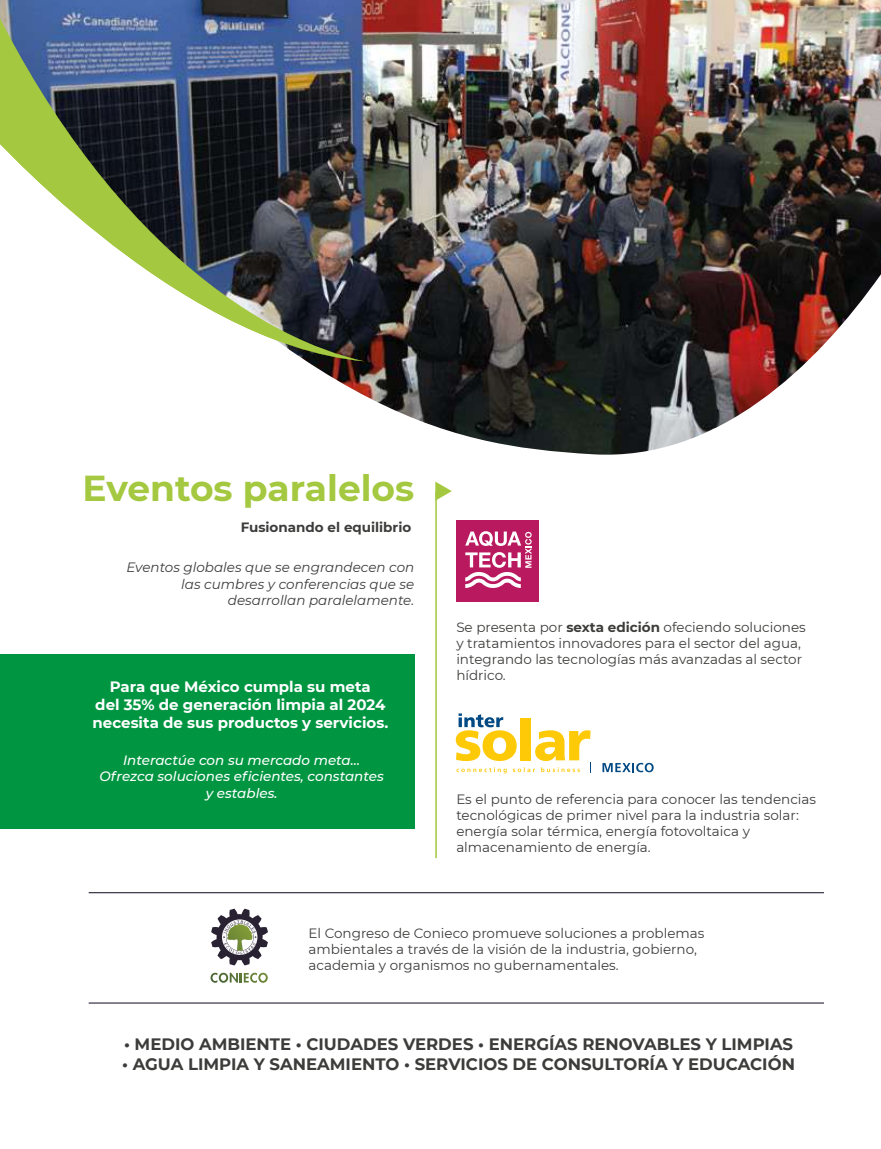
<style>
.page{position:relative;width:881px;height:1149px;background:#fff}
.page>*{position:absolute;margin:0;border:0;box-sizing:border-box;transform-origin:0 0}
.t1{font:700 36px "Montserrat";color:#a4c83f}
.t2{font:700 16.5px "Montserrat";color:#3c3c3b}
.t3{font:700 15px/18px "Montserrat";color:#fff;text-align:center}
.t4{font:13.5px/16.2px "Montserrat";color:#3c3c3b}
.t5{font:italic 13.5px/16.2px "Montserrat";color:#3c3c3b;text-align:right}
.t6{font:italic 500 13.5px/16.2px "Montserrat";color:#fff;text-align:center}
.t7{font:700 13.5px "Montserrat";color:#3c3c3b}
.s1{font-weight:700}
</style>
<div class="page">
<img style="left:306px;top:0;width:574px;height:455px">
<hr style="left:880px;top:871px;width:1px;height:277px;background:#009641">
<hr style="left:880px;top:0;width:1px;height:871px;background:#009641">
<hr style="left:880px;top:871px;width:1px;height:150px;background:#3c3c3b">
<div style="left:0;top:653px;width:414px;height:174px;background:#009641"></div>
<svg style="left:210px;top:972px;width:58px;height:10px"></svg>
<svg style="left:211px;top:908px;width:57px;height:57px"></svg>
<div style="left:456px;top:520px;width:83px;height:81px;background:#b9195e"></div>
<svg style="left:465px;top:531px;width:66px;height:57px"></svg>
<img style="left:0;top:0;width:364px;height:361px">
<hr style="left:435px;top:491px;width:2px;height:366px;background:#a4c83f">
<svg style="left:602px;top:762px;width:51px;height:10px"></svg>
<svg style="left:456px;top:713px;width:135px;height:60px"></svg>
<svg style="left:435px;top:481px;width:17px;height:19px"></svg>
<hr style="left:89px;top:891px;width:735px;height:2px;background:#292233">
<hr style="left:89px;top:1002px;width:735px;height:1px;background:#292233">
<h1 class="t1" style="left:82px;top:462px;width:333px">Eventos paralelos</h1>
<p class="t7" style="left:241px;top:517px;width:172px">Fusionando el equilibrio</p>
<p class="t5" style="left:126px;top:559px;width:289px">Eventos globales que se engrandecen con las cumbres y conferencias que se desarrollan paralelamente.</p>
<p class="t3" style="left:92px;top:677px;width:297px">Para que México cumpla su meta<br>del 35% de generación limpia al 2024 necesita de sus productos y servicios.</p>
<p class="t6" style="left:99px;top:751px;width:286px">Interactúe con su mercado meta…<br>Ofrezca soluciones eficientes, constantes y estables.</p>
<p class="t4" style="left:456px;top:618px;width:351px">Se presenta por <span class="s1">sexta edición</span> ofeciendo soluciones y tratamientos innovadores para el sector del agua, integrando las tecnologías más avanzadas al sector hídrico.</p>
<p class="t4" style="left:456px;top:790px;width:361px">Es el punto de referencia para conocer las tendencias tecnológicas de primer nivel para la industria solar: energía solar térmica, energía fotovoltaica y almacenamiento de energía.</p>
<p class="t4" style="left:308px;top:924px;width:397px">El Congreso de Conieco promueve soluciones a problemas ambientales a través de la visión de la industria, gobierno, academia y organismos no gubernamentales.</p>
<p class="t2" style="left:124px;top:1031px;width:670px">• MEDIO AMBIENTE • CIUDADES VERDES • ENERGÍAS RENOVABLES Y LIMPIAS</p>
<p class="t2" style="left:122px;top:1051px;width:674px">• AGUA LIMPIA Y SANEAMIENTO • SERVICIOS DE CONSULTORÍA Y EDUCACIÓN</p>
</div>
